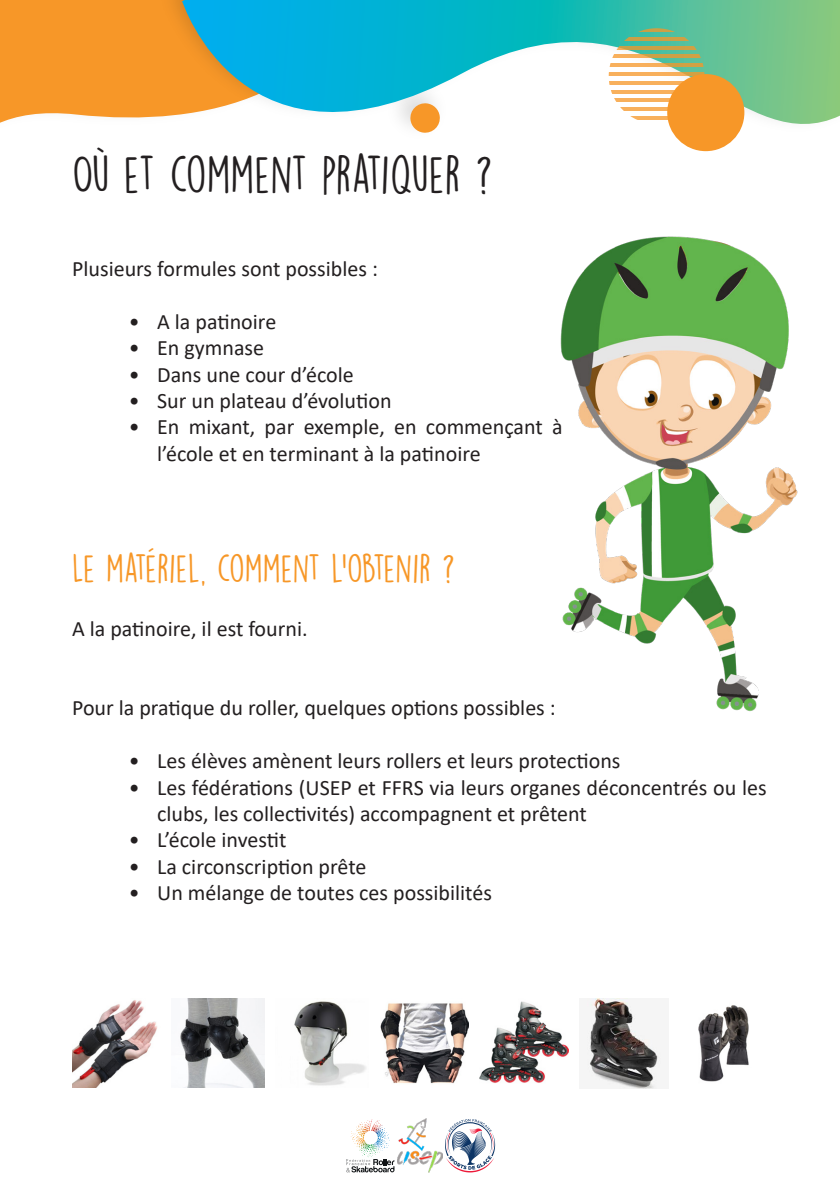
<style>
.page{position:relative;width:840px;height:1191px;background:#fff}
.page>*{position:absolute;margin:0;border:0;box-sizing:border-box;transform-origin:0 0}
.t1{font:48px "DK Lemon Yellow Sun";letter-spacing:-.015em;color:#231f20}
.t2{font:36px "DK Lemon Yellow Sun";color:#f79727}
.t3{font:22px/26.4px "Calibri";color:#231f20}
</style>
<div class="page">
<div style="left:0;top:0;width:149px;height:123px;background:#f79728"></div>
<div style="left:149px;top:0;width:33px;height:117px;background:#f79728"></div>
<svg style="left:182px;top:0;width:657px;height:152px"></svg>
<div style="left:666px;top:74px;width:78px;height:77px;background:#f79728;border-radius:50%"></div>
<svg style="left:608px;top:37px;width:96px;height:4px"></svg>
<svg style="left:608px;top:28px;width:96px;height:4px"></svg>
<hr style="left:608px;top:46px;width:96px;height:3px;background:#f79728">
<svg style="left:608px;top:54px;width:96px;height:4px"></svg>
<svg style="left:608px;top:63px;width:96px;height:4px"></svg>
<svg style="left:608px;top:72px;width:96px;height:4px"></svg>
<svg style="left:608px;top:81px;width:76px;height:4px"></svg>
<hr style="left:608px;top:90px;width:96px;height:3px;background:#f79728">
<svg style="left:608px;top:98px;width:62px;height:4px"></svg>
<svg style="left:608px;top:107px;width:60px;height:4px"></svg>
<svg style="left:608px;top:116px;width:60px;height:4px"></svg>
<img style="left:397px;top:1119px;width:45px;height:53px">
<svg style="left:445px;top:1119px;width:50px;height:53px"></svg>
<svg style="left:346px;top:1119px;width:48px;height:53px"></svg>
<div style="left:62px;top:136px;width:440px;height:71px;background:#fff"></div>
<img style="left:560px;top:236px;width:238px;height:475px">
<img style="left:72px;top:1000px;width:86px;height:87px">
<img style="left:180px;top:998px;width:84px;height:89px">
<img style="left:294px;top:1001px;width:72px;height:85px">
<img style="left:380px;top:1003px;width:88px;height:81px">
<img style="left:479px;top:1001px;width:88px;height:82px">
<img style="left:587px;top:998px;width:74px;height:90px">
<img style="left:698px;top:1005px;width:51px;height:77px">
<p class="t1" style="left:72px;top:145px;width:422px">OÙ ET COMMENT PRATIQUER ?</p>
<p class="t3" style="left:72px;top:255px;width:307px">Plusieurs formules sont possibles :</p>
<p class="t3" style="left:129px;top:308px;width:149px">• A la patinoire</p>
<p class="t3" style="left:129px;top:334px;width:137px">• En gymnase</p>
<p class="t3" style="left:129px;top:360px;width:226px">• Dans une cour d’école</p>
<p class="t3" style="left:129px;top:387px;width:264px">• Sur un plateau d’évolution</p>
<p class="t3" style="left:157px;top:413px;width:406px;text-indent:-28px">• En mixant, par exemple, en commençant à l’école et en terminant à la patinoire</p>
<p class="t2" style="left:72px;top:547px;width:384px">LE MATÉRIEL, COMMENT L’OBTENIR ?</p>
<p class="t3" style="left:72px;top:615px;width:237px">A la patinoire, il est fourni.</p>
<p class="t3" style="left:72px;top:694px;width:485px">Pour la pratique du roller, quelques options possibles :</p>
<p class="t3" style="left:129px;top:747px;width:493px">• Les élèves amènent leurs rollers et leurs protections</p>
<p class="t3" style="left:157px;top:773px;width:610px;text-indent:-28px">• Les fédérations (USEP et FFRS via leurs organes déconcentrés ou les clubs, les collectivités) accompagnent et prêtent</p>
<p class="t3" style="left:129px;top:826px;width:159px">• L’école investit</p>
<p class="t3" style="left:129px;top:852px;width:239px">• La circonscription prête</p>
<p class="t3" style="left:129px;top:879px;width:364px">• Un mélange de toutes ces possibilités</p>
</div>
